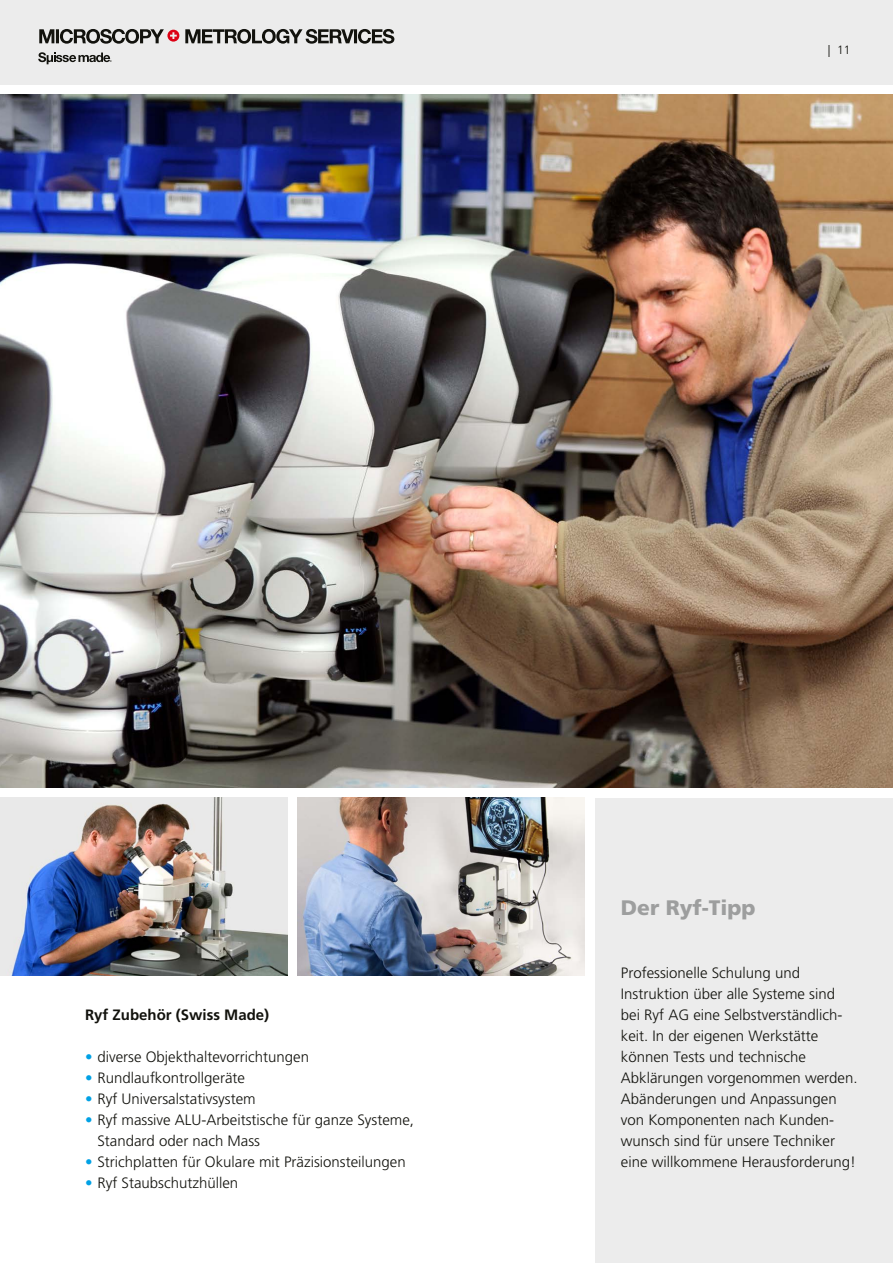
<style>
.page{position:relative;width:893px;height:1263px;background:#fff}
.page>*{position:absolute;margin:0;border:0;box-sizing:border-box;transform-origin:0 0}
.t1{font:900 21px "Frutiger LT Std";color:#9d9e9e}
.t2{font:300 15px/21px "Frutiger LT Std";color:#12120d}
.t3{font:700 15px "Frutiger LT Std";color:#12120d}
.t4{font:300 12px "Frutiger LT Std";color:#12120d}
.s1{color:#00a1e5}
</style>
<div class="page">
<div style="left:595px;top:798px;width:298px;height:465px;background:#ececec"></div>
<div style="left:0;top:0;width:893px;height:84px;background:#ececec"></div>
<img style="left:0;top:95px;width:893px;height:693px">
<img style="left:0;top:797px;width:287px;height:179px">
<img style="left:298px;top:797px;width:287px;height:179px">
<svg style="left:38px;top:52px;width:74px;height:12px"></svg>
<svg style="left:39px;top:29px;width:355px;height:15px"></svg>
<p class="t4" style="left:828px;top:43px;width:24px">| 11</p>
<p class="t3" style="left:85px;top:1006px;width:186px">Ryf Zubehör (Swiss Made)</p>
<p class="t2" style="left:85px;top:1047px;width:226px"><span class="s1">•</span> diverse Objekthaltevorrichtungen</p>
<p class="t2" style="left:85px;top:1068px;width:161px"><span class="s1">•</span> Rundlaufkontrollgeräte</p>
<p class="t2" style="left:85px;top:1089px;width:172px"><span class="s1">•</span> Ryf Universalstativsystem</p>
<p class="t2" style="left:97px;top:1110px;width:318px;text-indent:-12px"><span class="s1">•</span> Ryf massive ALU-Arbeitstische für ganze Systeme,<br>Standard oder nach Mass</p>
<p class="t2" style="left:85px;top:1152px;width:322px"><span class="s1">•</span> Strichplatten für Okulare mit Präzisionsteilungen</p>
<p class="t2" style="left:85px;top:1173px;width:155px"><span class="s1">•</span> Ryf Staubschutzhüllen</p>
<h1 class="t1" style="left:621px;top:895px;width:136px">Der Ryf-Tipp</h1>
<p class="t2" style="left:621px;top:963px;width:238px">Professionelle Schulung und<br>Instruktion über alle Systeme sind bei Ryf AG eine Selbstverständlich&shy;keit. In der eigenen Werkstätte können Tests und technische<br>Abklärungen vorgenommen werden.<br>Abänderungen und Anpassungen von Komponenten nach Kunden&shy;wunsch sind für unsere Techniker eine willkommene Herausforderung!</p>
</div>
